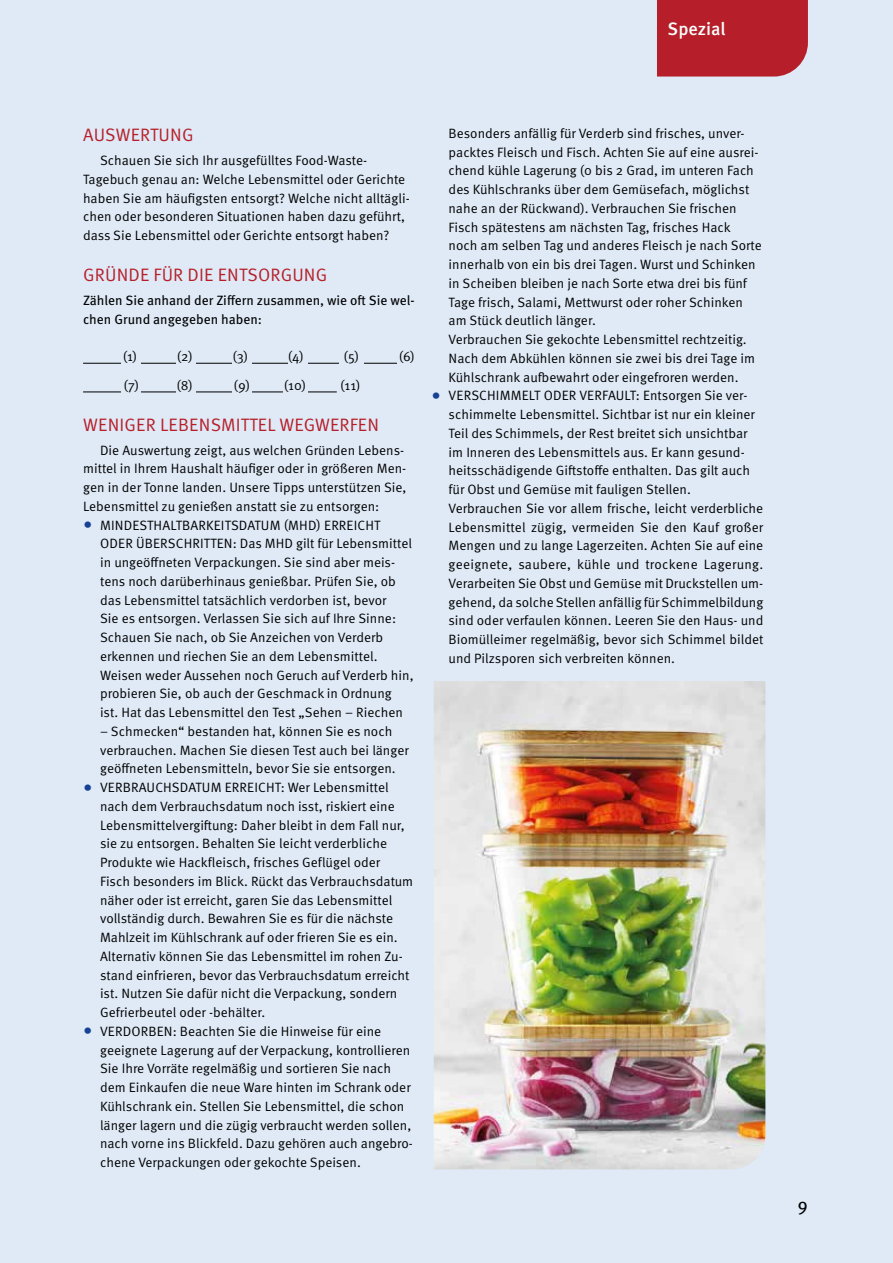
<style>
.page{position:relative;width:893px;height:1263px;background:#dfeaf6}
.page>*{position:absolute;margin:0;border:0;box-sizing:border-box;transform-origin:0 0}
.t1{font:18px "Meta Pro Norm";letter-spacing:.01em;color:#b61f29}
.t2{font:500 18px "Meta Pro";color:#fff}
.t3{font:18px "Meta Pro";color:#000}
.t4{font:13.5px/18.8px "Meta Pro Norm";color:#000}
.t5{font:13.5px/18.8px "Meta Pro";color:#000}
.s1{font-size:18px;color:#164194}
</style>
<div class="page">
<div style="left:657px;top:0;width:151px;height:77px;background:#b61f29"></div>
<img style="left:434px;top:681px;width:331px;height:488px">
<hr style="left:83px;top:363px;width:332px;height:1px;background:#000">
<hr style="left:83px;top:392px;width:254px;height:1px;background:#000">
<div style="left:121px;top:337px;width:20px;height:67px;background:#dfeaf6"></div>
<div style="left:176px;top:337px;width:20px;height:67px;background:#dfeaf6"></div>
<div style="left:232px;top:337px;width:20px;height:67px;background:#dfeaf6"></div>
<div style="left:288px;top:337px;width:20px;height:67px;background:#dfeaf6"></div>
<div style="left:339px;top:337px;width:24px;height:67px;background:#dfeaf6"></div>
<div style="left:396px;top:337px;width:20px;height:39px;background:#dfeaf6"></div>
<div style="left:283px;top:370px;width:24px;height:34px;background:#dfeaf6"></div>
<h1 class="t2" style="left:668px;top:15px;width:59px">Spezial</h1>
<h1 class="t1" style="left:83px;top:121px;width:112px">AUSWERTUNG</h1>
<p class="t4" style="left:83px;top:150px;width:328px;text-indent:17px">Schauen Sie sich Ihr ausgefülltes Food-Waste-Tagebuch genau an: Welche Lebensmittel oder Gerichte haben Sie am häufigsten entsorgt? Welche nicht alltägli&shy;chen oder besonderen Situationen haben dazu geführt, dass Sie Lebensmittel oder Gerichte entsorgt haben?</p>
<h1 class="t1" style="left:83px;top:261px;width:246px">GRÜNDE FÜR DIE ENTSORGUNG</h1>
<p class="t5" style="left:83px;top:290px;width:333px">Zählen Sie anhand der Ziffern zusammen, wie oft Sie wel&shy;chen Grund angegeben haben:</p>
<p class="t4" style="left:123px;top:346px;width:16px">(1)</p>
<p class="t4" style="left:177px;top:346px;width:17px">(2)</p>
<p class="t4" style="left:233px;top:346px;width:17px">(3)</p>
<p class="t4" style="left:288px;top:346px;width:18px">(4)</p>
<p class="t4" style="left:344px;top:346px;width:17px">(5)</p>
<p class="t4" style="left:399px;top:346px;width:18px">(6)</p>
<p class="t4" style="left:124px;top:375px;width:17px">(7)</p>
<p class="t4" style="left:176px;top:375px;width:18px">(8)</p>
<p class="t4" style="left:234px;top:375px;width:18px">(9)</p>
<p class="t4" style="left:284px;top:375px;width:24px">(10)</p>
<p class="t4" style="left:340px;top:375px;width:22px">(11)</p>
<h1 class="t1" style="left:83px;top:411px;width:297px">WENIGER LEBENSMITTEL WEGWERFEN</h1>
<p class="t4" style="left:83px;top:440px;width:325px;text-indent:17px">Die Auswertung zeigt, aus welchen Gründen Lebens&shy;mittel in Ihrem Haushalt häufiger oder in größeren Men&shy;gen in der Tonne landen. Unsere Tipps unterstützen Sie, Lebensmittel zu genießen anstatt sie zu entsorgen:</p>
<p class="t4" style="left:100px;top:515px;width:315px;text-indent:-17px"><span class="s1">•</span> MINDESTHALTBARKEITSDATUM (MHD) ERREICHT ODER ÜBERSCHRITTEN: Das MHD gilt für Lebensmittel in ungeöffneten Verpackungen. Sie sind aber meis&shy;tens noch darüberhinaus genießbar. Prüfen Sie, ob das Lebensmittel tatsächlich verdorben ist, bevor<br>Sie es entsorgen. Verlassen Sie sich auf Ihre Sinne:<br>Schauen Sie nach, ob Sie Anzeichen von Verderb erkennen und riechen Sie an dem Lebensmittel.<br>Weisen weder Aussehen noch Geruch auf Verderb hin, probieren Sie, ob auch der Geschmack in Ordnung<br>ist. Hat das Lebensmittel den Test „Sehen – Riechen</p>
<p class="t4" style="left:100px;top:721px;width:310px">– Schmecken“ bestanden hat, können Sie es noch verbrauchen. Machen Sie diesen Test auch bei länger geöffneten Lebensmitteln, bevor Sie sie entsorgen.</p>
<p class="t4" style="left:100px;top:777px;width:315px;text-indent:-17px"><span class="s1">•</span> VERBRAUCHSDATUM ERREICHT: Wer Lebensmittel nach dem Verbrauchsdatum noch isst, riskiert eine Lebensmittelvergiftung: Daher bleibt in dem Fall nur, sie zu entsorgen. Behalten Sie leicht verderbliche Produkte wie Hackfleisch, frisches Geflügel oder Fisch besonders im Blick. Rückt das Verbrauchsdatum näher oder ist erreicht, garen Sie das Lebensmittel vollständig durch. Bewahren Sie es für die nächste Mahlzeit im Kühlschrank auf oder frieren Sie es ein.<br>Alternativ können Sie das Lebensmittel im rohen Zu&shy;stand einfrieren, bevor das Verbrauchsdatum erreicht ist. Nutzen Sie dafür nicht die Verpackung, sondern Gefrierbeutel oder -behälter.</p>
<p class="t4" style="left:100px;top:1021px;width:314px;text-indent:-17px"><span class="s1">•</span> VERDORBEN: Beachten Sie die Hinweise für eine geeignete Lagerung auf der Verpackung, kontrollieren Sie Ihre Vorräte regelmäßig und sortieren Sie nach dem Einkaufen die neue Ware hinten im Schrank oder Kühlschrank ein. Stellen Sie Lebensmittel, die schon länger lagern und die zügig verbraucht werden sollen, nach vorne ins Blickfeld. Dazu gehören auch angebro&shy;chene Verpackungen oder gekochte Speisen.</p>
<p class="t4" style="left:449px;top:123px;width:315px">Besonders anfällig für Verderb sind frisches, unver&shy;packtes Fleisch und Fisch. Achten Sie auf eine ausrei&shy;chend kühle Lagerung (0 bis 2 Grad, im unteren Fach des Kühlschranks über dem Gemüsefach, möglichst nahe an der Rückwand). Verbrauchen Sie frischen Fisch spätestens am nächsten Tag, frisches Hack noch am selben Tag und anderes Fleisch je nach Sorte innerhalb von ein bis drei Tagen. Wurst und Schinken in Scheiben bleiben je nach Sorte etwa drei bis fünf Tage frisch, Salami, Mettwurst oder roher Schinken am Stück deutlich länger.<br>Verbrauchen Sie gekochte Lebensmittel rechtzeitig.<br>Nach dem Abkühlen können sie zwei bis drei Tage im Kühlschrank aufbewahrt oder eingefroren werden.</p>
<p class="t4" style="left:449px;top:385px;width:316px;text-indent:-17px"><span class="s1">•</span> VERSCHIMMELT ODER VERFAULT: Entsorgen Sie ver&shy;schimmelte Lebensmittel. Sichtbar ist nur ein kleiner Teil des Schimmels, der Rest breitet sich unsichtbar im Inneren des Lebensmittels aus. Er kann gesund&shy;heitsschädigende Giftstoffe enthalten. Das gilt auch für Obst und Gemüse mit fauligen Stellen.<br>Verbrauchen Sie vor allem frische, leicht verderbliche Lebensmittel zügig, vermeiden Sie den Kauf großer Mengen und zu lange Lagerzeiten. Achten Sie auf eine geeignete, saubere, kühle und trockene Lagerung.<br>Verarbeiten Sie Obst und Gemüse mit Druckstellen um&shy;gehend, da solche Stellen anfällig für Schimmelbildung sind oder verfaulen können. Leeren Sie den Haus- und Biomülleimer regelmäßig, bevor sich Schimmel bildet und Pilzsporen sich verbreiten können.</p>
<h1 class="t3" style="left:798px;top:1191px;width:12px">9</h1>
</div>
